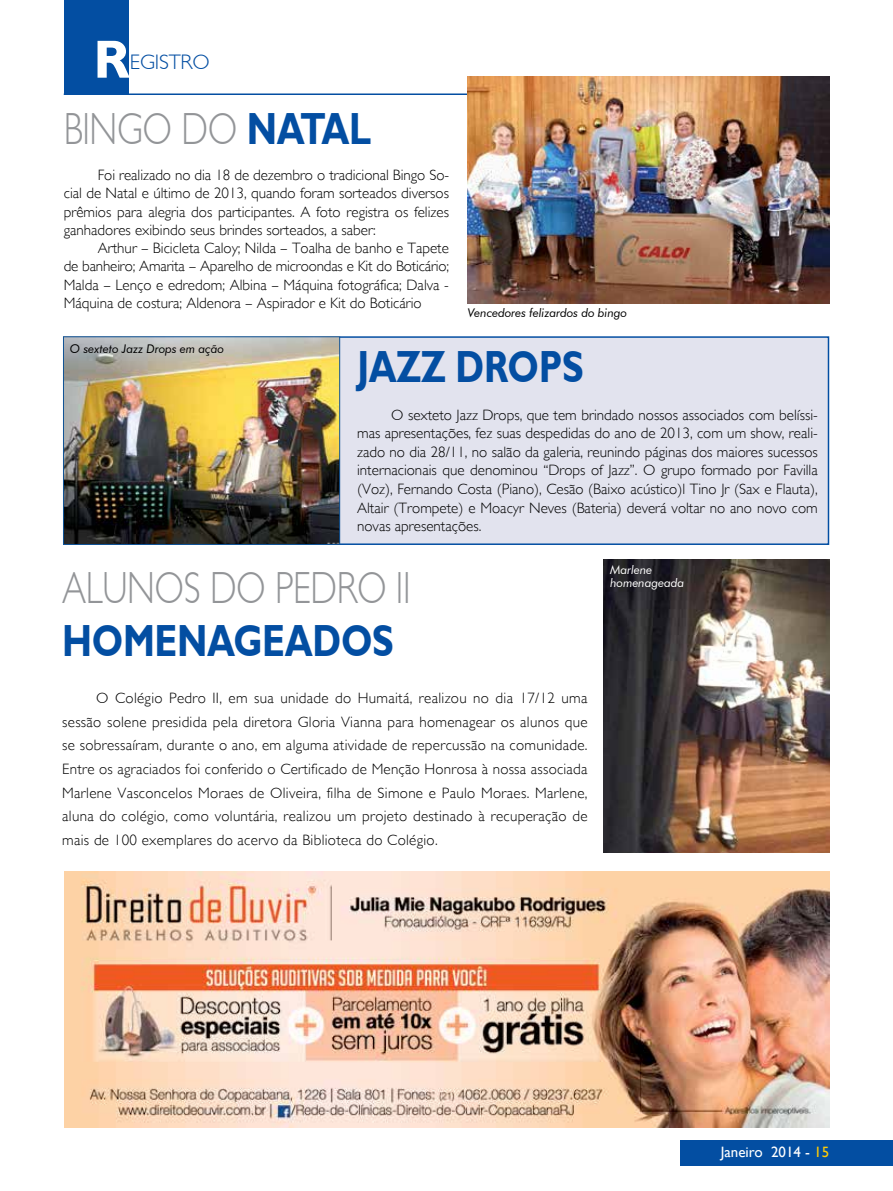
<style>
.page{position:relative;width:893px;height:1191px;background:#fff}
.page>*{position:absolute;margin:0;border:0;box-sizing:border-box;transform-origin:0 0}
.t1{font:700 54px "Gill Sans";color:#fff}
.t2{font:300 45px "Gill Sans";letter-spacing:-.01em;color:#939598;scale:.8 1}
.t3{font:700 45px "Gill Sans";letter-spacing:-.01em;color:#034ea2;scale:.8 1}
.t4{font:300 21px "Gill Sans";letter-spacing:-.01em;color:#034ea2}
.t5{font:300 15px/18.3px "Gill Sans";color:#000;text-align:justify}
.t6{font:15px "Gill Sans";color:#fff}
.t7{font:italic 12px "Futura BT";letter-spacing:-.01em;color:#000}
.t8{font:italic 12px/13.5px "Futura BT";letter-spacing:-.01em;color:#fff}
.s1{font-weight:700;color:#034ea2}
.s2{color:#ffcb05}
</style>
<div class="page">
<div style="left:680px;top:1140px;width:213px;height:25px;background:#034ea2"></div>
<img style="left:603px;top:559px;width:226px;height:293px">
<div style="left:64px;top:0;width:65px;height:95px;background:#034ea2"></div>
<hr style="left:64px;top:93px;width:765px;height:2px;background:#034ea2">
<div style="left:340px;top:336px;width:490px;height:209px;background:#e2e3ee"></div>
<img style="left:65px;top:338px;width:273px;height:205px">
<div style="left:63px;top:336px;width:277px;height:209px;border:1px solid #105396"></div>
<img style="left:65px;top:872px;width:765px;height:255px">
<img style="left:468px;top:77px;width:361px;height:226px">
<h1 class="t1" style="left:93px;top:27px;width:38px">r</h1>
<h3 class="t4" style="left:130px;top:50px;width:81px">EGISTRO</h3>
<h2 class="t2" style="left:64px;top:103px;width:386px">BINGO DO <span class="s1">NATAL</span></h2>
<p class="t5" style="left:64px;top:166px;width:387px;text-indent:34px">Foi realizado no dia 18 de dezembro o tradicional Bingo So&shy;cial de Natal e último de 2013, quando foram sorteados diversos prêmios para alegria dos participantes. A foto registra os felizes ganhadores exibindo seus brindes sorteados, a saber:</p>
<p class="t5" style="left:64px;top:239px;width:387px;text-indent:34px">Arthur – Bicicleta Caloy; Nilda – Toalha de banho e Tapete de banheiro; Amarita – Aparelho de microondas e Kit do Boticário; Malda – Lenço e edredom; Albina – Máquina fotográfica; Dalva - Máquina de costura; Aldenora – Aspirador e Kit do Boticário</p>
<p class="t7" style="left:468px;top:305px;width:161px">Vencedores felizardos do bingo</p>
<p class="t7" style="left:70px;top:341px;width:156px">O sexteto Jazz Drops em ação</p>
<h2 class="t3" style="left:357px;top:340px;width:285px">JAZZ DROPS</h2>
<p class="t5" style="left:357px;top:405px;width:462px;text-indent:34px">O sexteto Jazz Drops, que tem brindado nossos associados com belíssi&shy;mas apresentações, fez suas despedidas do ano de 2013, com um show, reali&shy;zado no dia 28/11, no salão da galeria, reunindo páginas dos maiores sucessos internacionais que denominou “Drops of Jazz”. O grupo formado por Favilla (Voz), Fernando Costa (Piano), Cesão (Baixo acústico)l Tino Jr (Sax e Flauta), Altair (Trompete) e Moacyr Neves (Bateria) deverá voltar no ano novo com novas apresentações.</p>
<h2 class="t2" style="left:62px;top:561px;width:437px">ALU NOS DO PEDRO II</h2>
<h2 class="t3" style="left:62px;top:614px;width:416px">HOMENAGEADOS</h2>
<p class="t5" style="left:62px;top:686px;width:527px;line-height:23.5px;text-indent:34px">O Colégio Pedro II, em sua unidade do Humaitá, realizou no dia 17/12 uma sessão solene presidida pela diretora Gloria Vianna para homenagear os alunos que se sobressaíram, durante o ano, em alguma atividade de repercussão na comunidade.<br>Entre os agraciados foi conferido o Certificado de Menção Honrosa à nossa associada Marlene Vasconcelos Moraes de Oliveira, filha de Simone e Paulo Moraes. Marlene, aluna do colégio, como voluntária, realizou um projeto destinado à recuperação de mais de 100 exemplares do acervo da Biblioteca do Colégio.</p>
<p class="t8" style="left:610px;top:562px;width:76px">Marlene homenageada</p>
<p class="t6" style="left:721px;top:1143px;width:110px">Janeiro 2014 - <span class="s2">15</span></p>
</div>
